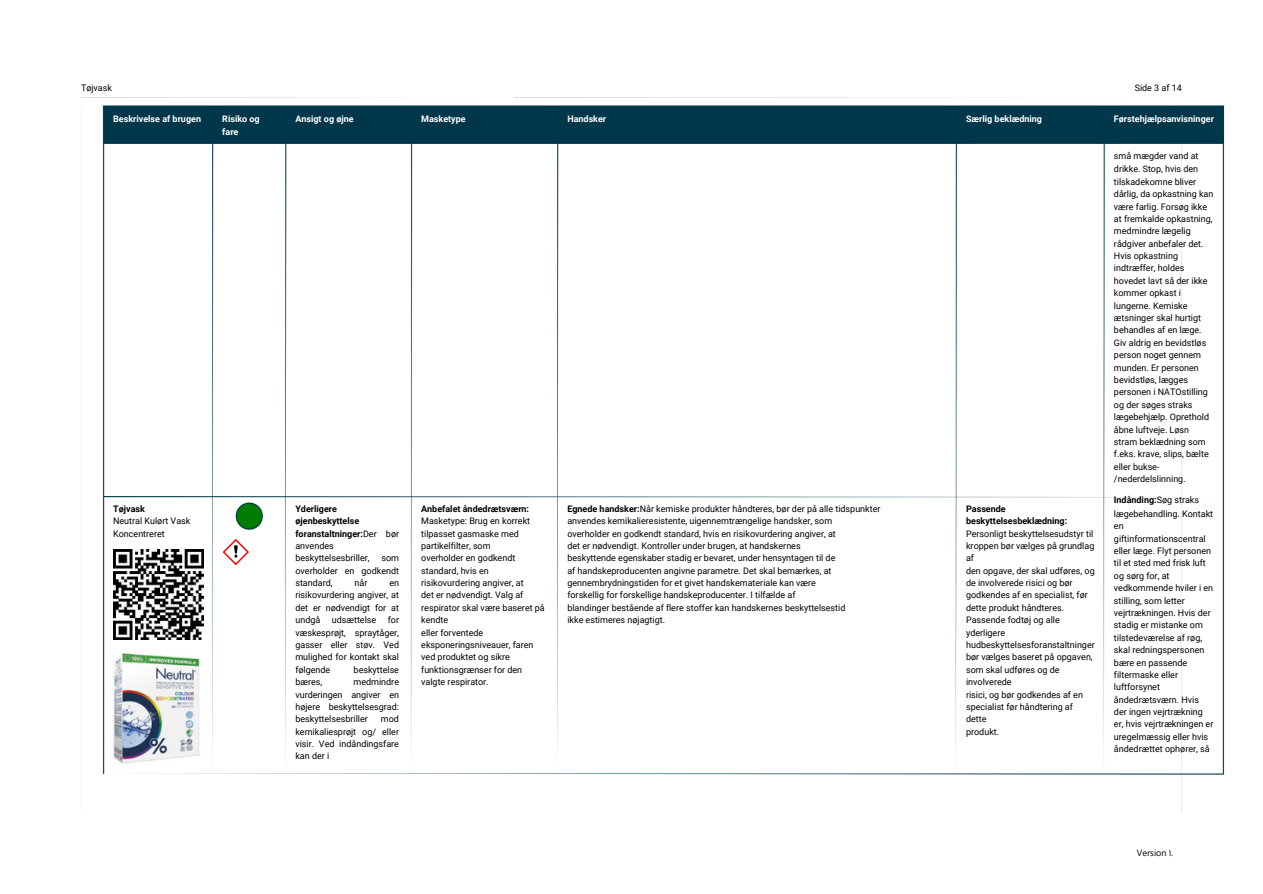
<style>
.page{position:relative;width:1263px;height:894px;background:#fff}
.page>*{position:absolute;margin:0;border:0;box-sizing:border-box;transform-origin:0 0}
.t1{font:9px/12.3px "Roboto";color:#000;text-align:justify}
.t2{font:700 9px/12.3px "Roboto";color:#fff}
.t3{font:700 9px/12.3px "Roboto";color:#000}
.t4{font:9px "Segoe UI";color:#000}
.s1{font-weight:700}
.s2{font-weight:400}
</style>
<div class="page">
<img style="left:102px;top:105px;width:1123px;height:709px">
<img style="left:113px;top:549px;width:90px;height:90px">
<svg style="left:223px;top:538px;width:26px;height:27px"></svg>
<hr style="left:81px;top:98px;width:433px;height:1px;background:#000">
<hr style="left:514px;top:98px;width:668px;height:1px;background:#000">
<img style="left:110px;top:648px;width:94px;height:118px">
<h1 class="t1" style="left:81px;top:81px;width:33px">Tøjvask</h1>
<p class="t2" style="left:113px;top:112px;width:89px">Beskrivelse af brugen</p>
<p class="t2" style="left:222px;top:113px;width:39px">Risiko og fare</p>
<p class="t2" style="left:295px;top:113px;width:60px">Ansigt og øjne</p>
<h1 class="t2" style="left:421px;top:113px;width:46px">Masketype</h1>
<p class="t2" style="left:567px;top:113px;width:40px">Handsker</p>
<h1 class="t1" style="left:113px;top:502px;width:79px;text-align:left"><span class="s1">Tøjvask<br></span>Neutral Kulørt Vask<br>Koncentreret</h1>
<h1 class="t3" style="left:295px;top:502px;width:105px">Yderligere øjenbeskyttelse foranstaltninger:<span class="s2">Der bør anvendes beskyttelsesbriller,</span></h1>
<h1 class="t1" style="left:295px;top:552px;width:105px;text-indent:86px">som overholder en godkendt standard,</h1>
<h1 class="t1" style="left:355px;top:576px;width:14px">når</h1>
<h1 class="t1" style="left:295px;top:576px;width:105px;text-indent:94px">en risikovurdering angiver, at det er nødvendigt for at undgå</h1>
<h1 class="t1" style="left:295px;top:613px;width:105px;text-indent:92px">for væskesprøjt, spraytåger, gasser eller støv. Ved mulighed for kontakt skal følgende</h1>
<h1 class="t1" style="left:332px;top:613px;width:46px">udsættelse</h1>
<h1 class="t1" style="left:354px;top:663px;width:47px">beskyttelse</h1>
<h1 class="t1" style="left:295px;top:675px;width:105px;text-indent:58px">medmindre vurderingen angiver en højere beskyttelsesgrad: beskyttelsesbriller</h1>
<h1 class="t1" style="left:295px;top:675px;width:28px">bæres,</h1>
<h1 class="t1" style="left:295px;top:712px;width:105px;text-indent:86px">mod kemikaliesprøjt og/ eller visir. Ved indåndingsfare kan der i</h1>
<h1 class="t1" style="left:421px;top:502px;width:125px;text-align:left"><span class="s1">Anbefalet åndedrætsværn:<br></span>Masketype: Brug en korrekt tilpasset gasmaske med partikelfilter, som<br>overholder en godkendt standard, hvis en risikovurdering angiver, at<br>det er nødvendigt. Valg af respirator skal være baseret på kendte<br>eller forventede eksponeringsniveauer, faren ved produktet og sikre funktionsgrænser for den valgte respirator.</h1>
<p class="t1" style="left:567px;top:502px;width:315px;text-align:left"><span class="s1">Egnede handsker:</span>Når kemiske produkter håndteres, bør der på alle tidspunkter anvendes kemikalieresistente, uigennemtrængelige handsker, som<br>overholder en godkendt standard, hvis en risikovurdering angiver, at<br>det er nødvendigt. Kontroller under brugen, at handskernes<br>beskyttende egenskaber stadig er bevaret, under hensyntagen til de<br>af handskeproducenten angivne parametre. Det skal bemærkes, at gennembrydningstiden for et givet handskemateriale kan være<br>forskellig for forskellige handskeproducenter. I tilfælde af<br>blandinger bestående af flere stoffer kan handskernes beskyttelsestid<br>ikke estimeres nøjagtigt.</p>
<p class="t2" style="left:966px;top:113px;width:77px">Særlig beklædning</p>
<h1 class="t1" style="left:966px;top:502px;width:130px;text-align:left"><span class="s1">Passende beskyttelsesbeklædning:<br></span>Personligt beskyttelsesudstyr til kroppen bør vælges på grundlag af<br>den opgave, der skal udføres, og de involverede risici og bør godkendes af en specialist, før dette produkt håndteres.<br>Passende fodtøj og alle yderligere hudbeskyttelsesforanstaltninger bør vælges baseret på opgaven, som skal udføres og de involverede<br>risici, og bør godkendes af en specialist før håndtering af dette<br>produkt.</h1>
<p class="t1" style="left:1135px;top:81px;width:49px">Side 3 af 14</p>
<p class="t2" style="left:1114px;top:112px;width:101px">Førstehjælpsanvisninger</p>
<p class="t1" style="left:1114px;top:150px;width:86px">små mægder vand at</p>
<p class="t1" style="left:1114px;top:163px;width:86px">drikke. Stop, hvis den</p>
<p class="t1" style="left:1114px;top:175px;width:84px">tilskadekomne bliver</p>
<p class="t1" style="left:1114px;top:188px;width:101px">dårlig, da opkastning kan</p>
<p class="t1" style="left:1114px;top:200px;width:95px">være farlig. Forsøg ikke</p>
<p class="t1" style="left:1114px;top:213px;width:100px">at fremkalde opkastning,</p>
<p class="t1" style="left:1114px;top:225px;width:78px">medmindre lægelig</p>
<p class="t1" style="left:1114px;top:237px;width:91px">rådgiver anbefaler det.</p>
<p class="t1" style="left:1114px;top:250px;width:66px">Hvis opkastning</p>
<p class="t1" style="left:1114px;top:262px;width:72px">indtræffer, holdes</p>
<p class="t1" style="left:1114px;top:274px;width:95px">hovedet lavt så der ikke</p>
<p class="t1" style="left:1114px;top:287px;width:69px">kommer opkast i</p>
<p class="t1" style="left:1114px;top:299px;width:75px">lungerne. Kemiske</p>
<p class="t1" style="left:1114px;top:312px;width:89px">ætsninger skal hurtigt</p>
<p class="t1" style="left:1114px;top:324px;width:89px">behandles af en læge.</p>
<p class="t1" style="left:1114px;top:336px;width:94px">Giv aldrig en bevidstløs</p>
<p class="t1" style="left:1114px;top:349px;width:89px">person noget gennem</p>
<p class="t1" style="left:1114px;top:361px;width:86px">munden. Er personen</p>
<p class="t1" style="left:1114px;top:373px;width:76px">bevidstløs, lægges</p>
<p class="t1" style="left:1114px;top:386px;width:96px">personen i NATOstilling</p>
<p class="t1" style="left:1114px;top:398px;width:80px">og der søges straks</p>
<p class="t1" style="left:1114px;top:411px;width:97px">lægebehjælp. Oprethold</p>
<p class="t1" style="left:1114px;top:423px;width:77px">åbne luftveje. Løsn</p>
<p class="t1" style="left:1114px;top:435px;width:93px">stram beklædning som</p>
<p class="t1" style="left:1114px;top:448px;width:96px">f.eks. krave, slips, bælte</p>
<p class="t1" style="left:1114px;top:460px;width:47px">eller bukse-</p>
<p class="t1" style="left:1114px;top:472px;width:73px">/nederdelslinning.</p>
<p class="t3" style="left:1114px;top:494px;width:87px">Indånding:<span class="s2">Søg straks</span></p>
<p class="t1" style="left:1114px;top:507px;width:101px">lægebehandling. Kontakt</p>
<p class="t1" style="left:1114px;top:520px;width:11px">en</p>
<p class="t1" style="left:1114px;top:532px;width:93px">giftinformationscentral</p>
<p class="t1" style="left:1114px;top:544px;width:99px">eller læge. Flyt personen</p>
<p class="t1" style="left:1114px;top:557px;width:93px">til et sted med frisk luft</p>
<p class="t1" style="left:1114px;top:569px;width:57px">og sørg for, at</p>
<p class="t1" style="left:1114px;top:582px;width:101px">vedkommende hviler i en</p>
<p class="t1" style="left:1114px;top:594px;width:72px">stilling, som letter</p>
<p class="t1" style="left:1114px;top:606px;width:98px">vejrtrækningen. Hvis der</p>
<p class="t1" style="left:1114px;top:619px;width:91px">stadig er mistanke om</p>
<p class="t1" style="left:1114px;top:631px;width:90px">tilstedeværelse af røg,</p>
<p class="t1" style="left:1114px;top:643px;width:92px">skal redningspersonen</p>
<p class="t1" style="left:1114px;top:656px;width:75px">bære en passende</p>
<p class="t1" style="left:1114px;top:668px;width:66px">filtermaske eller</p>
<p class="t1" style="left:1114px;top:681px;width:48px">luftforsynet</p>
<p class="t1" style="left:1114px;top:693px;width:87px">åndedrætsværn. Hvis</p>
<p class="t1" style="left:1114px;top:705px;width:90px">der ingen vejrtrækning</p>
<p class="t1" style="left:1114px;top:718px;width:101px">er, hvis vejrtrækningen er</p>
<p class="t1" style="left:1114px;top:730px;width:96px">uregelmæssig eller hvis</p>
<p class="t1" style="left:1114px;top:742px;width:97px">åndedrættet ophører, så</p>
<h1 class="t4" style="left:1137px;top:844px;width:38px">Version ١.</h1>
</div>
